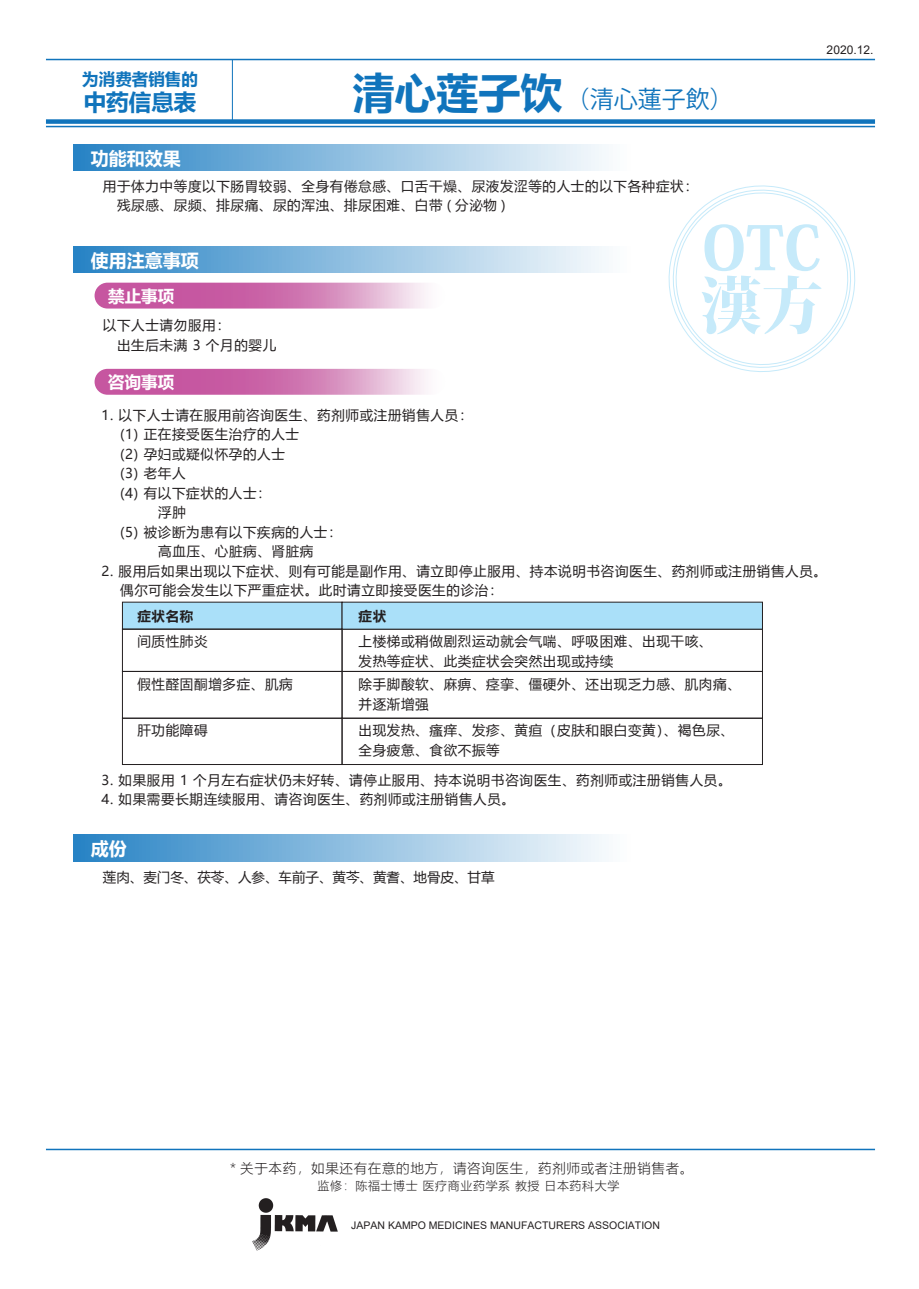
<style>
.page{position:relative;width:919px;height:1289px;background:#fff}
.page>*{position:absolute;margin:0;border:0;box-sizing:border-box;transform-origin:0 0}
.t1{font:24px "Koz Go Pr 6 N";color:#1074bc}
.t2{font:700 22.5px "Microsoft Ya Hei";color:#1074bc}
.t3{font:700 18px "Microsoft Ya Hei";color:#fff}
.t4{font:700 16.5px "Microsoft Ya Hei";color:#fff}
.t5{font:700 16.5px "Microsoft Ya Hei";color:#1074bc}
.t6{font:13.5px/19.5px "Microsoft Ya Hei";letter-spacing:.05em;color:#231f20}
.t7{font:300 13.5px "Microsoft Ya Hei";letter-spacing:.05em;color:#231f20}
.t8{font:13.5px "Microsoft Ya Hei";color:#231f20}
.t9{font:700 13.5px "Microsoft Ya Hei";letter-spacing:.05em;color:#231f20}
.t10{font:300 12px "Microsoft Ya Hei";letter-spacing:.05em;color:#231f20}
.t11{font:12px "Arial";color:#231f20}
.t12{font:10.5px "Arial";color:#231f20}
.s1{font-family:"Microsoft Ya Hei";font-weight:700;font-size:42px}
</style>
<div class="page">
<hr style="left:46px;top:126px;width:829px;height:1px;background:#1074bc">
<hr style="left:46px;top:59px;width:829px;height:1px;background:#1074bc">
<div style="left:46px;top:119px;width:829px;height:5px;background:#1074bc"></div>
<hr style="left:232px;top:60px;width:1px;height:63px;background:#1074bc">
<hr style="left:46px;top:1148px;width:829px;height:2px;background:#1074bc">
<img style="left:252px;top:1198px;width:86px;height:53px">
<svg style="left:668px;top:185px;width:188px;height:187px"></svg>
<svg style="left:74px;top:834px;width:532px;height:27px;background:#8dbde0"></svg>
<svg style="left:74px;top:144px;width:532px;height:27px;background:#8dbde0"></svg>
<svg style="left:94px;top:283px;width:332px;height:25px;background:#d27db5"></svg>
<svg style="left:94px;top:369px;width:332px;height:26px;background:#d27eb6"></svg>
<svg style="left:74px;top:246px;width:735px;height:27px"></svg>
<div style="left:122px;top:601px;width:220px;height:28px;background:#aae0f9"></div>
<div style="left:122px;top:628px;width:220px;height:43px;border:1px solid #231f20"></div>
<div style="left:122px;top:671px;width:220px;height:47px;border:1px solid #231f20"></div>
<div style="left:122px;top:717px;width:220px;height:48px;border:1px solid #231f20"></div>
<div style="left:341px;top:628px;width:421px;height:43px;border:1px solid #231f20"></div>
<div style="left:341px;top:601px;width:421px;height:28px;background:#aae0f9"></div>
<div style="left:341px;top:671px;width:421px;height:47px;border:1px solid #231f20"></div>
<div style="left:341px;top:717px;width:421px;height:48px;border:1px solid #231f20"></div>
<p class="t5" style="left:82px;top:68px;width:117px">为消费者销售的</p>
<h2 class="t2" style="left:84px;top:86px;width:114px">中药信息表</h2>
<h3 class="t3" style="left:91px;top:146px;width:91px">功能和效果</h3>
<h1 class="t1" style="left:352px;top:85px;width:383px"><span class="s1">清心莲子饮</span>（清心蓮子飲）</h1>
<p class="t6" style="left:103px;top:175px;width:596px">用于体力中等度以下肠胃较弱、全身有倦怠感、口舌干燥、尿液发涩等的人士的以下各种症状：　残尿感、尿频、排尿痛、尿的浑浊、排尿困难、白带 ( 分泌物 )</p>
<p class="t11" style="left:826px;top:41px;width:48px">2020.12.</p>
<h3 class="t3" style="left:91px;top:248px;width:109px">使用注意事项</h3>
<p class="t4" style="left:108px;top:285px;width:67px">禁止事项</p>
<p class="t6" style="left:103px;top:315px;width:175px">以下人士请勿服用：<br>　出生后未满 3 个月的婴儿</p>
<p class="t4" style="left:108px;top:370px;width:67px">咨询事项</p>
<p class="t6" style="left:120px;top:405px;width:354px;text-indent:-19px">1. 以下人士请在服用前咨询医生、药剂师或注册销售人员：(1) 正在接受医生治疗的人士<br>(2) 孕妇或疑似怀孕的人士<br>(3) 老年人<br>(4) 有以下症状的人士：</p>
<p class="t6" style="left:101px;top:522px;width:242px;text-indent:19px">(5) 被诊断为患有以下疾病的人士：　　　　高血压、心脏病、肾脏病</p>
<p class="t6" style="left:101px;top:561px;width:727px">2. 服用后如果出现以下症状、则有可能是副作用、请立即停止服用、持本说明书咨询医生、药剂师或注册销售人员。　 偶尔可能会发生以下严重症状。此时请立即接受医生的诊治：</p>
<p class="t9" style="left:137px;top:606px;width:58px">症状名称</p>
<p class="t6" style="left:137px;top:631px;width:72px">间质性肺炎</p>
<p class="t6" style="left:137px;top:674px;width:157px">假性醛固酮增多症、肌病</p>
<p class="t9" style="left:358px;top:606px;width:29px">症状</p>
<p class="t6" style="left:358px;top:631px;width:355px">上楼梯或稍做剧烈运动就会气喘、呼吸困难、出现干咳、发热等症状、此类症状会突然出现或持续</p>
<p class="t6" style="left:358px;top:674px;width:384px">除手脚酸软、麻痹、痉挛、僵硬外、还出现乏力感、肌肉痛、并逐渐增强</p>
<p class="t6" style="left:137px;top:720px;width:72px">肝功能障碍</p>
<p class="t6" style="left:358px;top:720px;width:377px">出现发热、瘙痒、发疹、黄疸（皮肤和眼白变黄）、褐色尿、全身疲惫、食欲不振等</p>
<p class="t6" style="left:101px;top:770px;width:631px">3. 如果服用 1 个月左右症状仍未好转、请停止服用、持本说明书咨询医生、药剂师或注册销售人员。</p>
<p class="t6" style="left:101px;top:789px;width:415px">4. 如果需要长期连续服用、请咨询医生、药剂师或注册销售人员。</p>
<h3 class="t3" style="left:91px;top:835px;width:37px">成份</h3>
<p class="t8" style="left:103px;top:868px;width:393px">莲肉、麦门冬、茯苓、人参、车前子、黄芩、黄耆、地骨皮、甘草</p>
<p class="t7" style="left:230px;top:1159px;width:464px">* 关于本药，如果还有在意的地方，请咨询医生，药剂师或者注册销售者。</p>
<p class="t10" style="left:317px;top:1177px;width:303px">监修：陈福士博士 医疗商业药学系 教授 日本药科大学</p>
<p class="t12" style="left:351px;top:1217px;width:310px">JAPAN KAMPO MEDICINES MANUFACTURERS ASSOCIATION</p>
</div>
